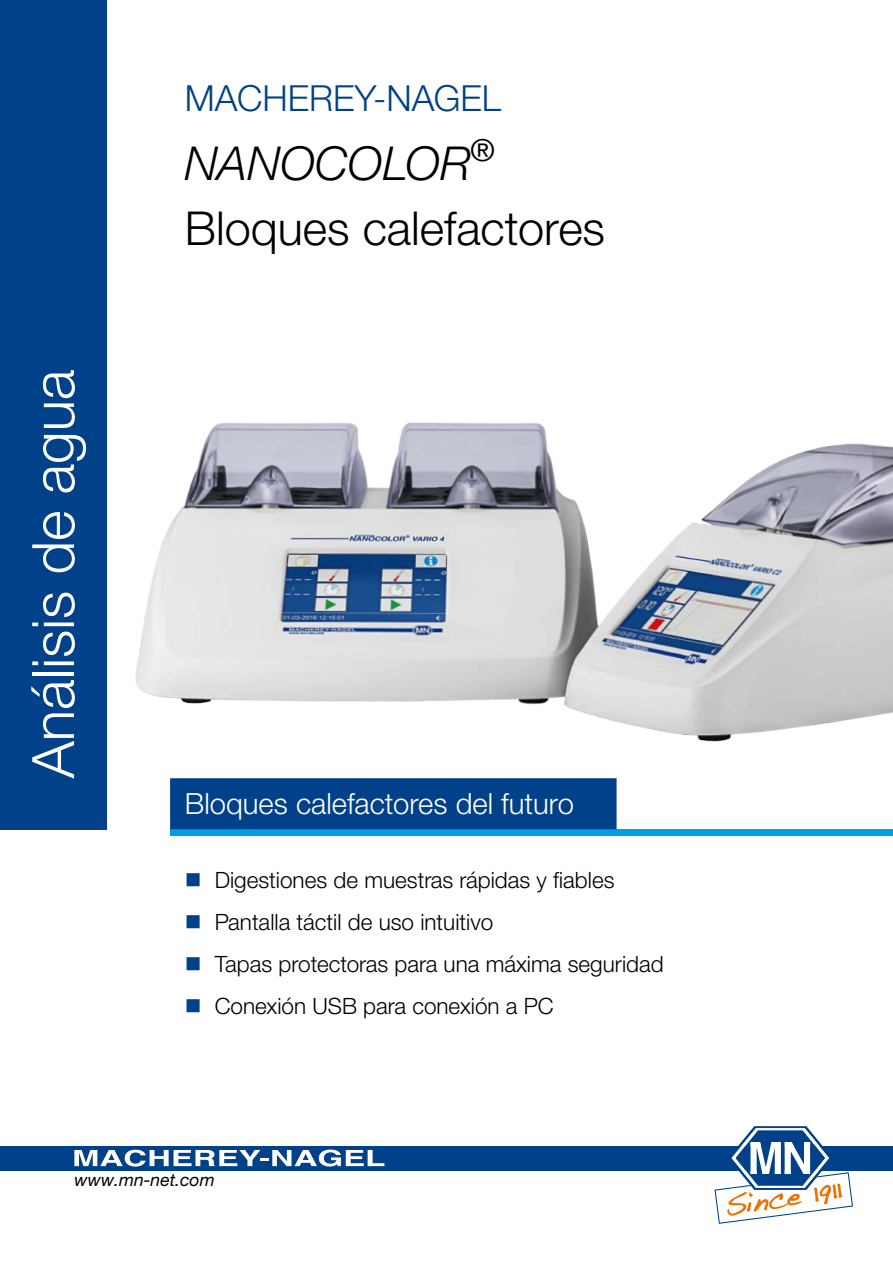
<style>
.page{position:relative;width:893px;height:1263px;background:#fff}
.page>*{position:absolute;margin:0;border:0;box-sizing:border-box;transform-origin:0 0}
.t1{font:300 58.5px "Helvetica Neue LTW1 G";color:#fff}
.t2{font:300 46.8px/65.1px "Helvetica Neue LTW1 G";color:#000}
.t3{font:300 36px "Helvetica Neue LTW1 G";color:#004189}
.t4{font:300 29.25px "Helvetica Neue LTW1 G";color:#fff}
.t5{font:300 22.5px "Helvetica Neue LTW1 G";color:#000}
.t6{font:italic 17.55px "Helvetica Neue LTW1 G";color:#000}
.s1{font-style:italic}
.s2{color:#004189}
</style>
<div class="page">
<div style="left:442px;top:1146px;width:451px;height:24px;background:#004189"></div>
<svg style="left:714px;top:1126px;width:139px;height:98px"></svg>
<div style="left:0;top:1146px;width:451px;height:24px;background:#004189"></div>
<svg style="left:74px;top:1149px;width:310px;height:17px"></svg>
<div style="left:0;top:0;width:106px;height:829px;background:#004189"></div>
<img style="left:106px;top:395px;width:787px;height:377px">
<div style="left:170px;top:829px;width:723px;height:7px;background:#009ee3"></div>
<div style="left:170px;top:778px;width:447px;height:51px;background:#004189"></div>
<h1 class="t1" style="left:17px;top:778px;width:410px;rotate:-90deg">Análisis de agua</h1>
<h3 class="t3" style="left:185px;top:76px;width:318px">MACHEREY-NAGEL</h3>
<h2 class="t2" style="left:185px;top:131px;width:422px"><span class="s1">NANOCOLOR</span><sup>®<br></sup>Bloques calefactores</h2>
<h3 class="t4" style="left:185px;top:786px;width:390px">Bloques calefactores del futuro</h3>
<p class="t5" style="left:185px;top:866px;width:431px"><span class="s2">■</span> Digestiones de muestras rápidas y fiables</p>
<p class="t5" style="left:185px;top:908px;width:310px"><span class="s2">■</span> Pantalla táctil de uso intuitivo</p>
<p class="t5" style="left:185px;top:950px;width:480px"><span class="s2">■</span> Tapas protectoras para una máxima seguridad</p>
<p class="t5" style="left:185px;top:992px;width:370px"><span class="s2">■</span> Conexión USB para conexión a PC</p>
<p class="t6" style="left:74px;top:1169px;width:142px">www.mn-net.com</p>
<p class="t6" style="left:64px;top:1169px;width:142px">www.mn-net.com</p>
</div>
